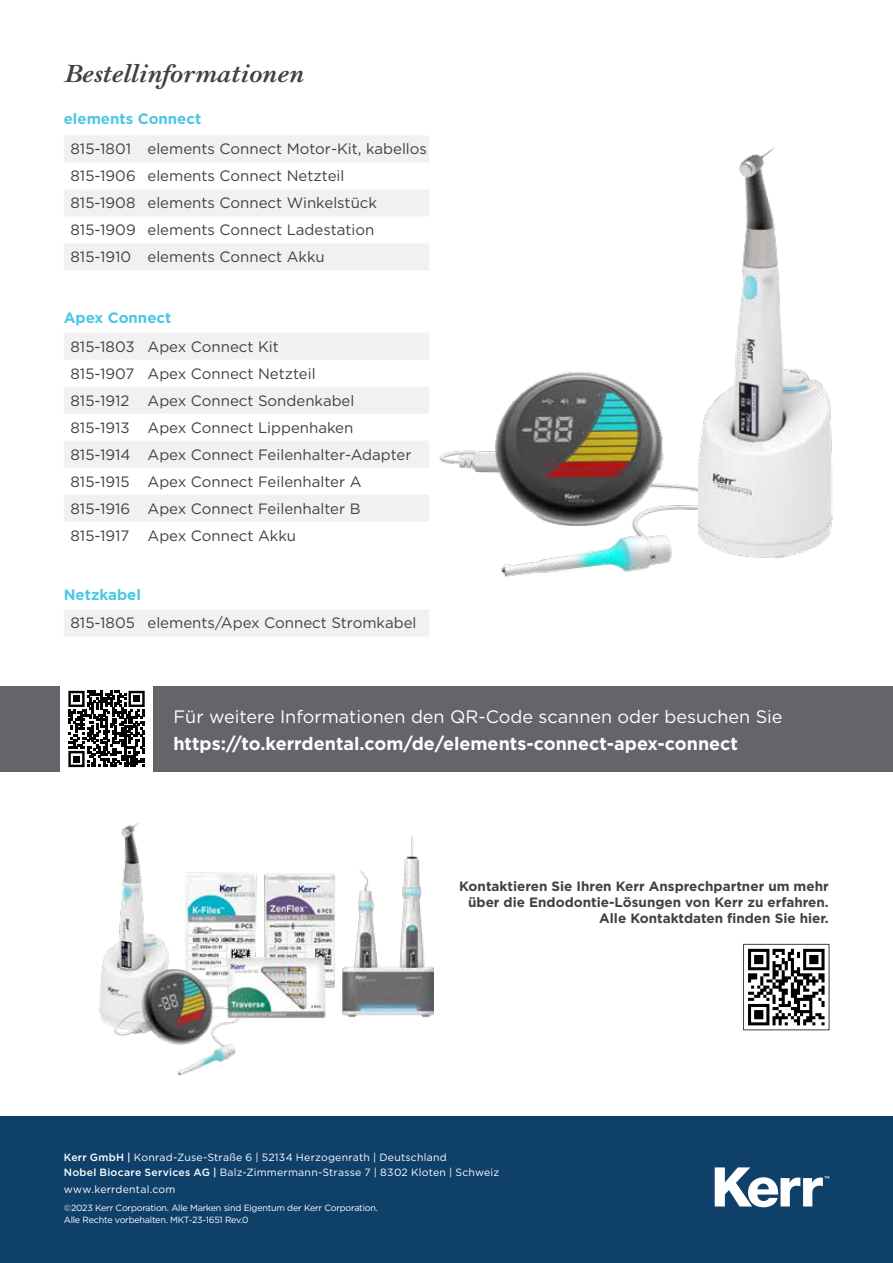
<style>
.page{position:relative;width:893px;height:1263px;background:#fff}
.page>*{position:absolute;margin:0;border:0;box-sizing:border-box;transform-origin:0 0}
.t1{font:italic 700 27px "Bell MT Std";color:#414042}
.t2{font:700 18px "Gotham";color:#fff}
.t3{font:18px "Gotham";color:#fff}
.t4{font:15px/27px "Gotham";color:#414042}
.t5{font:700 15px "Gotham";color:#4dc7e4}
.t6{font:700 13.5px/16.2px "Gotham";color:#414042;text-align:right}
.t7{font:10.5px/15px "Gotham";letter-spacing:.02em;color:#fff}
.t8{font:9px/12px "Gotham";letter-spacing:-.025em;color:#fff}
.s1{font-weight:500}
</style>
<div class="page">
<div style="left:154px;top:686px;width:739px;height:86px;background:#63656b"></div>
<div style="left:0;top:686px;width:60px;height:86px;background:#63656b"></div>
<svg style="left:64px;top:136px;width:365px;height:134px;fill:#f1f1f2"></svg>
<div style="left:64px;top:610px;width:365px;height:26px;background:#f1f1f2"></div>
<svg style="left:64px;top:333px;width:365px;height:189px;fill:#f1f1f2"></svg>
<img style="left:439px;top:371px;width:260px;height:206px">
<img style="left:699px;top:148px;width:134px;height:411px">
<div style="left:0;top:1117px;width:893px;height:146px;background:#0e406a"></div>
<svg style="left:715px;top:1167px;width:114px;height:40px"></svg>
<img style="left:100px;top:822px;width:334px;height:253px">
<svg style="left:68px;top:691px;width:77px;height:76px"></svg>
<div style="left:73px;top:695px;width:7px;height:7px;background:#000"></div>
<div style="left:133px;top:695px;width:7px;height:7px;background:#000"></div>
<div style="left:73px;top:755px;width:7px;height:7px;background:#000"></div>
<svg style="left:748px;top:949px;width:76px;height:76px"></svg>
<div style="left:743px;top:944px;width:86px;height:86px;border:1px solid #414042"></div>
<h1 class="t1" style="left:64px;top:58px;width:241px">Bestellinformationen</h1>
<p class="t5" style="left:64px;top:109px;width:139px">elements Connect</p>
<p class="t4" style="left:71px;top:135px;width:358px">815-1801 elements Connect Motor-Kit, kabellos 815-1906 elements Connect Netzteil<br>815-1908 elements Connect Winkelstück 815-1909 elements Connect Ladestation 815-1910 elements Connect Akku</p>
<p class="t5" style="left:64px;top:307px;width:109px">Apex Connect</p>
<p class="t4" style="left:71px;top:332px;width:343px">815-1803 Apex Connect Kit<br>815-1907 Apex Connect Netzteil<br>815-1912 Apex Connect Sondenkabel 815-1913 Apex Connect Lippenhaken 815-1914 Apex Connect Feilenhalter-Adapter 815-1915 Apex Connect Feilenhalter A 815-1916 Apex Connect Feilenhalter B 815-1917 Apex Connect Akku</p>
<p class="t5" style="left:64px;top:585px;width:79px">Netzkabel</p>
<p class="t4" style="left:71px;top:609px;width:347px">815-1805 elements/Apex Connect Stromkabel</p>
<p class="t3" style="left:173px;top:705px;width:611px">Für weitere Informationen den QR-Code scannen oder besuchen Sie</p>
<p class="t2" style="left:173px;top:731px;width:566px">https://to.kerrdental.com/de/elements-connect-apex-connect</p>
<p class="t6" style="left:459px;top:878px;width:371px">Kontaktieren Sie Ihren Kerr Ansprechpartner um mehr über die Endodontie-Lösungen von Kerr zu erfahren.<br>Alle Kontaktdaten finden Sie hier.</p>
<p class="t7" style="left:64px;top:1150px;width:437px"><span class="s1">Kerr GmbH |</span> Konrad-Zuse-Straße 6 | 52134 Herzogenrath | Deutschland<br><span class="s1">Nobel Biocare Services AG |</span> Balz-Zimmermann-Strasse 7 | 8302 Kloten | Schweiz</p>
<p class="t7" style="left:64px;top:1181px;width:113px">www.kerrdental.com</p>
<p class="t8" style="left:64px;top:1201px;width:316px">©2023 Kerr Corporation. Alle Marken sind Eigentum der Kerr Corporation.<br>Alle Rechte vorbehalten. MKT-23-1651 Rev.0</p>
</div>
